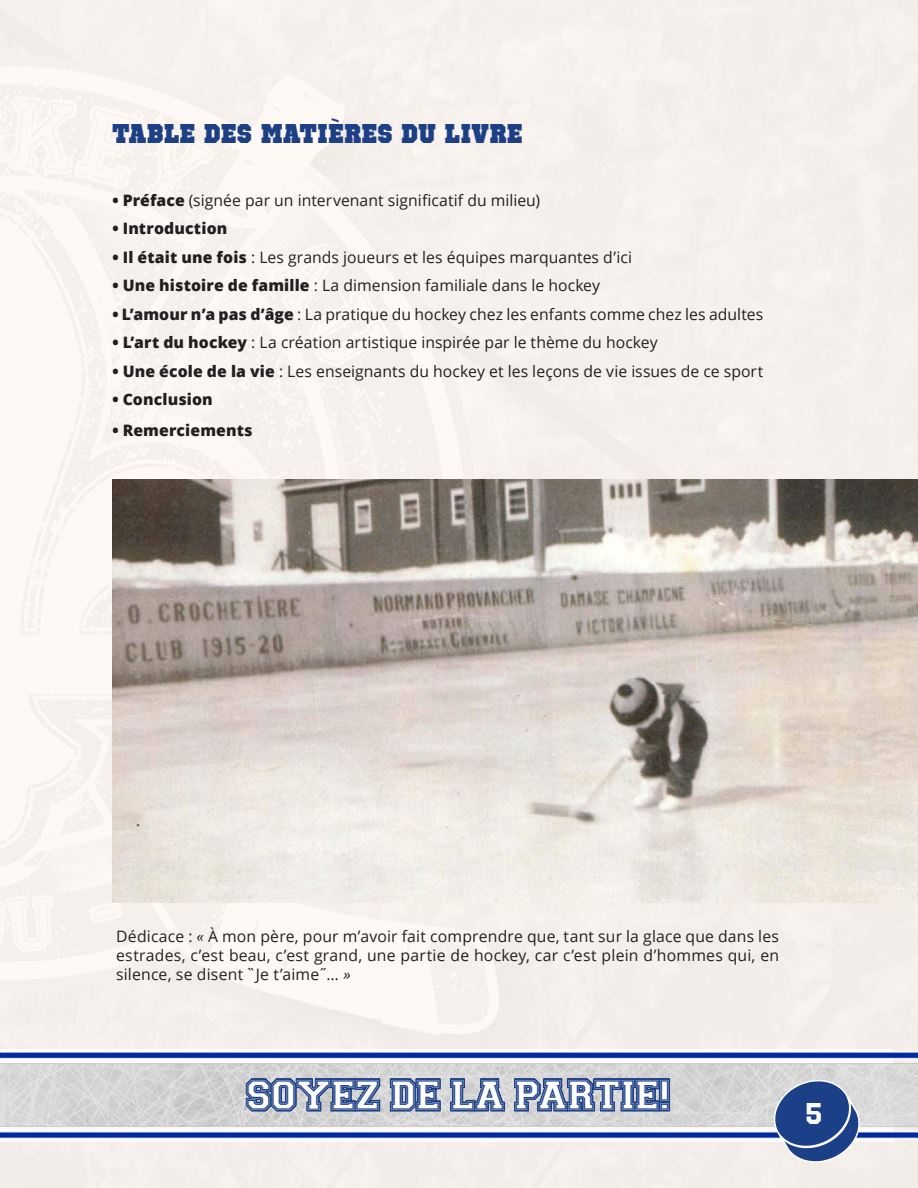
<style>
.page{position:relative;width:918px;height:1188px;background:#f7f1ed}
.page>*{position:absolute;margin:0;border:0;box-sizing:border-box;transform-origin:0 0}
.t1{font:36px "Collegiate Norm";color:#fff}
.t2{font:700 30px "Octin College Rg";color:#fff}
.t3{font:27px "Octin Sports Bl";color:#1c3f86}
.t4{font:15.75px/18.8px "Open Sans";letter-spacing:.005em;color:#231f20;text-align:justify}
.t5{font:800 15.75px "Open Sans";letter-spacing:.01em;color:#231f20}
.s1{font-weight:800}
.s2{font-style:italic}
</style>
<div class="page">
<img style="left:0;top:1049px;width:918px;height:92px">
<svg style="left:244px;top:1077px;width:198px;height:37px;background:#5c73a1"></svg>
<svg style="left:449px;top:1077px;width:58px;height:36px;background:#6b7fa8"></svg>
<svg style="left:513px;top:1077px;width:159px;height:36px;background:#536b9d"></svg>
<svg style="left:772px;top:1079px;width:89px;height:85px;background:#657ca9"></svg>
<img style="left:112px;top:480px;width:806px;height:423px">
<h3 class="t3" style="left:112px;top:118px;width:412px">TABLE DES MATIÈRES DU LIVRE</h3>
<p class="t4" style="left:112px;top:190px;width:429px"><span class="s1">• Préface</span> (signée par un intervenant significatif du milieu)</p>
<p class="t5" style="left:112px;top:217px;width:116px">• Introduction</p>
<p class="t4" style="left:112px;top:247px;width:521px"><span class="s1">• Il était une fois</span> : Les grands joueurs et les équipes marquantes d’ici</p>
<p class="t4" style="left:112px;top:276px;width:489px"><span class="s1">• Une histoire de famille</span> : La dimension familiale dans le hockey</p>
<p class="t4" style="left:112px;top:304px;width:652px"><span class="s1">• L’amour n’a pas d’âge</span> : La pratique du hockey chez les enfants comme chez les adultes</p>
<p class="t4" style="left:112px;top:333px;width:547px"><span class="s1">• L’art du hockey</span> : La création artistique inspirée par le thème du hockey</p>
<p class="t4" style="left:112px;top:361px;width:652px"><span class="s1">• Une école de la vie</span> : Les enseignants du hockey et les leçons de vie issues de ce sport</p>
<p class="t5" style="left:112px;top:388px;width:102px">• Conclusion</p>
<p class="t5" style="left:112px;top:418px;width:142px">• Remerciements</p>
<p class="t4" style="left:116px;top:927px;width:665px">Dédicace : <span class="s2">«</span> À mon père, pour m’avoir fait comprendre que, tant sur la glace que dans les estrades, c’est beau, c’est grand, une partie de hockey, car c’est plein d’hommes qui, en silence, se disent ̏Je t’aime˝… <span class="s2">»</span></p>
<h1 class="t1" style="left:247px;top:1080px;width:425px">SOYEZ DE LA PARTIE!</h1>
<h2 class="t2" style="left:805px;top:1096px;width:18px">5</h2>
</div>
